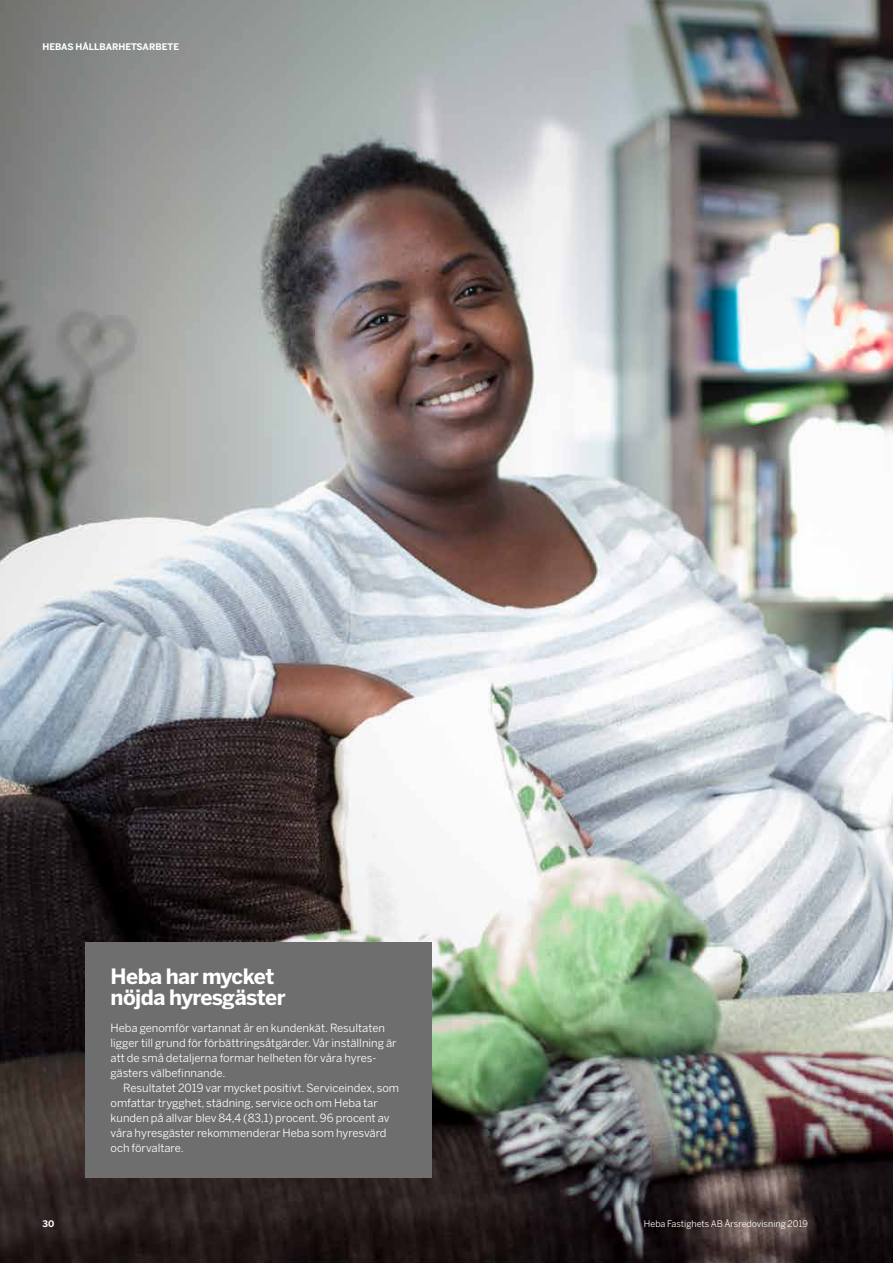
<style>
.page{position:relative;width:893px;height:1263px;background:#fff}
.page>*{position:absolute;margin:0;border:0;box-sizing:border-box;transform-origin:0 0}
.t1{font:700 21px/21px "Benton Sans";letter-spacing:-.025em;color:#fff}
.t2{font:11.25px/15px "Benton Sans";color:#fff}
.t3{font:9px "Benton Sans";color:#fff}
.t4{font:700 9px "Benton Sans";color:#fff}
</style>
<div class="page">
<img style="left:0;top:0;width:893px;height:1263px">
<div style="left:85px;top:942px;width:347px;height:236px;background:#6e6e6e"></div>
<p class="t4" style="left:43px;top:41px;width:64px">Hebas HÅLLBAR</p>
<p class="t4" style="left:118px;top:41px;width:32px">HETSARB</p>
<p class="t4" style="left:162px;top:41px;width:19px">ETE</p>
<h1 class="t1" style="left:111px;top:965px;width:177px">Heba har mycket nöjda hyresgäster</h1>
<p class="t2" style="left:111px;top:1021px;width:288px">Heba genomför vartannat år en kundenkät. Resultaten ligger till grund för förbättringsåtgärder. Vår inställning är att de små detaljerna formar helheten för våra hyres&shy;gästers välbefinnande.</p>
<p class="t2" style="left:111px;top:1081px;width:290px;text-indent:13px">Resultatet 2019 var mycket positivt. Serviceindex, som omfattar trygghet, städning, service och om Heba tar kunden på allvar blev 84,4 (83,1) procent. 96 procent av våra hyresgäster rekommenderar Heba som hyresvärd och förvaltare.</p>
<p class="t4" style="left:43px;top:1218px;width:13px">30</p>
<p class="t3" style="left:644px;top:1218px;width:166px">Heba Fastighets AB Årsredovisning 2019</p>
</div>
